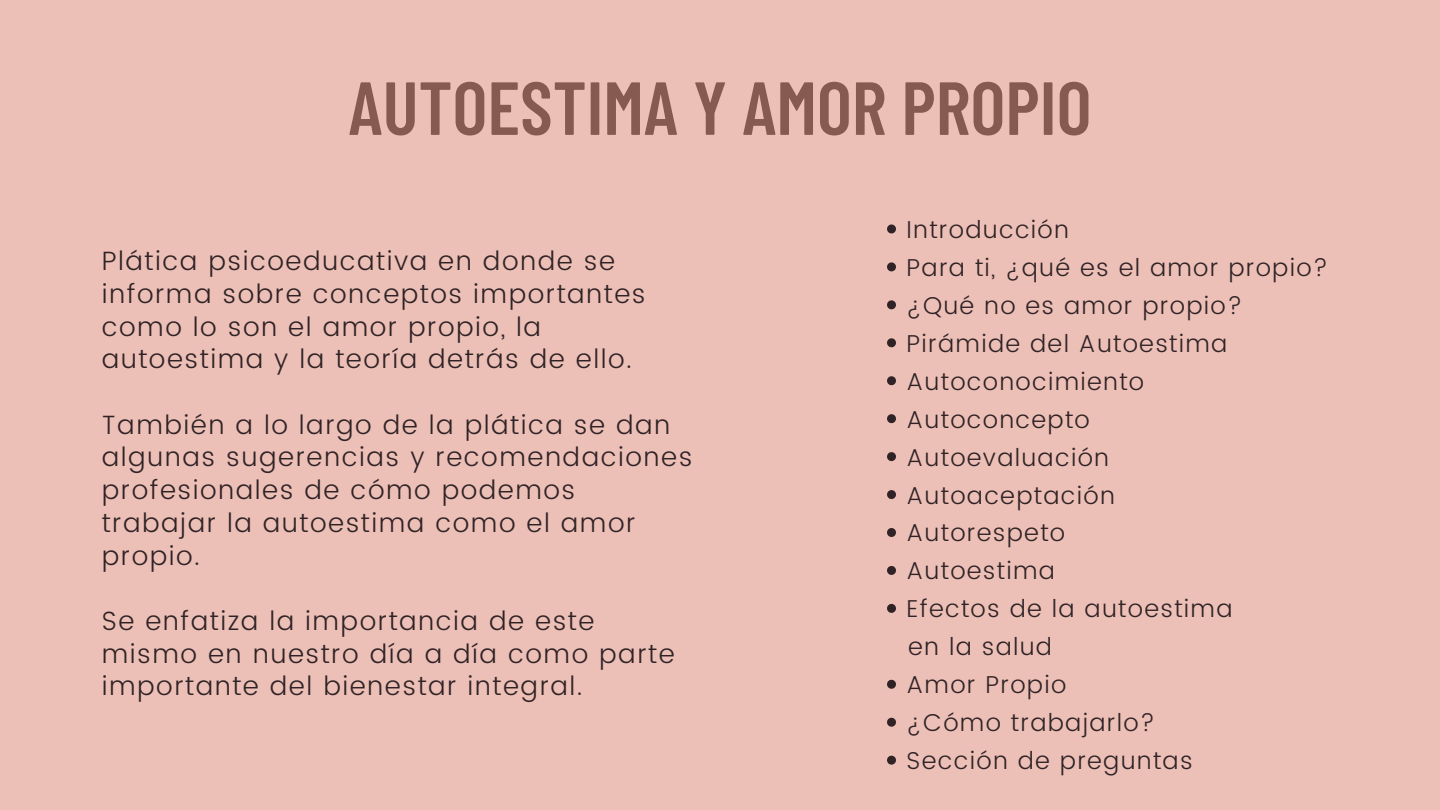
<style>
.page{position:relative;width:1440px;height:810px;background:#edc0b7}
.page>*{position:absolute;margin:0;border:0;box-sizing:border-box;transform-origin:0 0}
.t1{font:600 75px "Barlow Condensed";color:#865a51}
.t2{font:300 26.5px/32.7px "Poppins";letter-spacing:.06em;color:#302326}
.t3{font:300 24.4px "Poppins";letter-spacing:.055em;color:#302326}
</style>
<div class="page">
<svg style="left:887px;top:224px;width:9px;height:9px"></svg>
<svg style="left:887px;top:262px;width:9px;height:9px"></svg>
<svg style="left:887px;top:300px;width:9px;height:9px"></svg>
<svg style="left:887px;top:338px;width:9px;height:9px"></svg>
<svg style="left:887px;top:376px;width:9px;height:9px"></svg>
<svg style="left:887px;top:414px;width:9px;height:9px"></svg>
<svg style="left:887px;top:452px;width:9px;height:9px"></svg>
<svg style="left:887px;top:490px;width:9px;height:9px"></svg>
<svg style="left:887px;top:528px;width:9px;height:9px"></svg>
<svg style="left:887px;top:566px;width:9px;height:9px"></svg>
<svg style="left:887px;top:604px;width:9px;height:9px"></svg>
<svg style="left:887px;top:680px;width:9px;height:9px"></svg>
<svg style="left:887px;top:718px;width:9px;height:9px"></svg>
<svg style="left:887px;top:756px;width:9px;height:9px"></svg>
<p class="t1" style="left:348px;top:60px;width:745px">AUTOESTIMA Y AMOR PROPIO</p>
<p class="t2" style="left:102px;top:245px;width:545px">Plática psicoeducativa en donde se informa sobre conceptos importantes como lo son el amor propio, la autoestima y la teoría detrás de ello.</p>
<p class="t2" style="left:102px;top:408px;width:592px">También a lo largo de la plática se dan algunas sugerencias y recomendaciones profesionales de cómo podemos trabajar la autoestima como el amor propio.</p>
<p class="t2" style="left:102px;top:604px;width:574px">Se enfatiza la importancia de este mismo en nuestro día a día como parte importante del bienestar integral.</p>
<p class="t3" style="left:907px;top:215px;width:164px">Introducción</p>
<p class="t3" style="left:907px;top:253px;width:423px">Para ti, ¿qué es el amor propio?</p>
<p class="t3" style="left:907px;top:291px;width:337px">¿Qué no es amor propio?</p>
<p class="t3" style="left:907px;top:329px;width:322px">Pirámide del Autoestima</p>
<p class="t3" style="left:907px;top:367px;width:239px">Autoconocimiento</p>
<p class="t3" style="left:907px;top:405px;width:185px">Autoconcepto</p>
<p class="t3" style="left:907px;top:443px;width:204px">Autoevaluación</p>
<p class="t3" style="left:907px;top:481px;width:210px">Autoaceptación</p>
<p class="t3" style="left:907px;top:519px;width:160px">Autorespeto</p>
<p class="t3" style="left:907px;top:557px;width:150px">Autoestima</p>
<p class="t3" style="left:907px;top:595px;width:327px">Efectos de la autoestima</p>
<p class="t3" style="left:908px;top:633px;width:145px">en la salud</p>
<p class="t3" style="left:907px;top:671px;width:161px">Amor Propio</p>
<p class="t3" style="left:907px;top:708px;width:250px">¿Cómo trabajarlo?</p>
<p class="t3" style="left:907px;top:746px;width:288px">Sección de preguntas</p>
</div>
